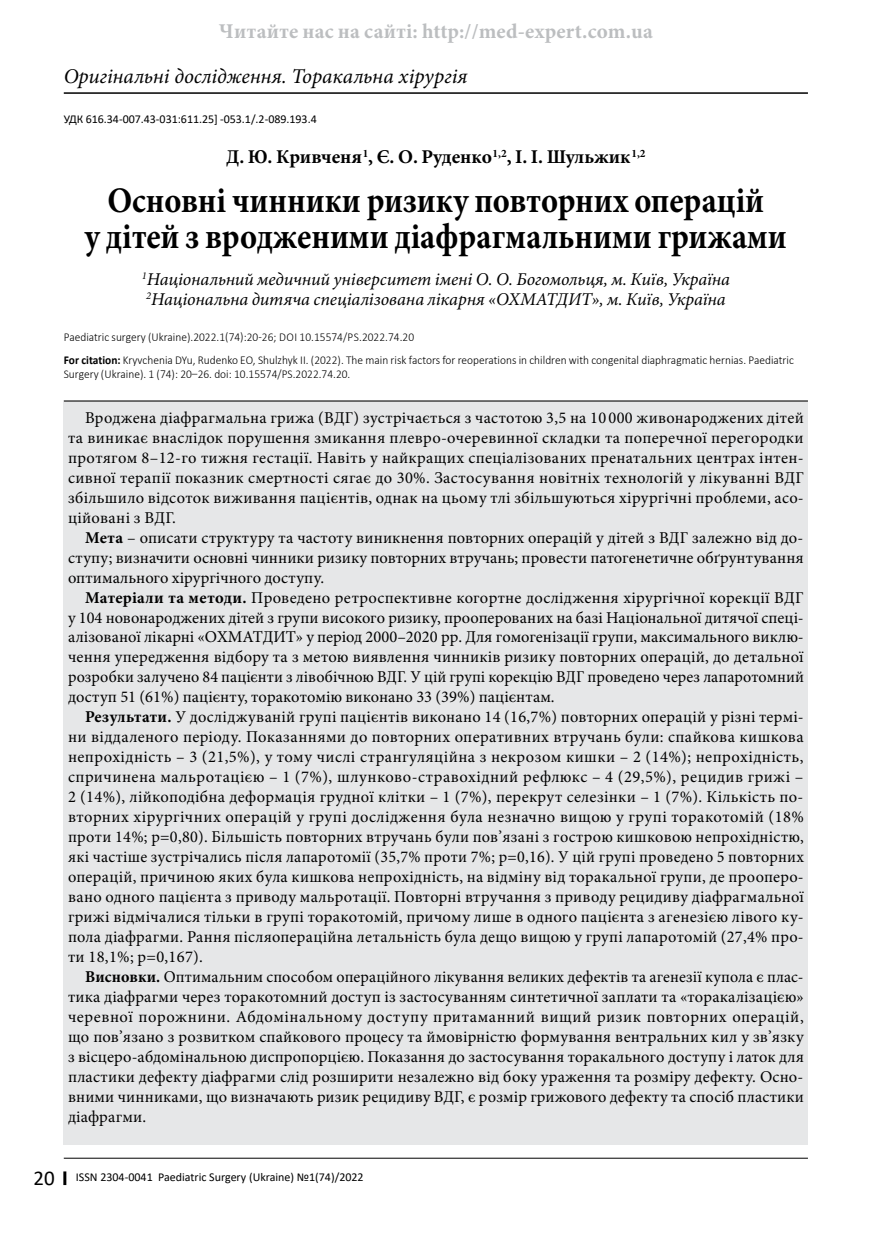
<style>
.page{position:relative;width:893px;height:1234px;background:#fff}
.page>*{position:absolute;margin:0;border:0;box-sizing:border-box;transform-origin:0 0}
.t1{font:700 36px/36px "Minion Pro";color:#000;text-align:center;scale:.9 1}
.t2{font:700 21px "Minion Pro";letter-spacing:.01em;color:#bcbec0}
.t3{font:italic 21px "Minion Pro";color:#000}
.t4{font:700 19.5px "Minion Pro";color:#000}
.t5{font:italic 18px/20px "Minion Pro";color:#000}
.t6{font:16.5px/20px "Minion Pro";letter-spacing:.015em;color:#000;text-align:justify}
.t7{font:300 12px/23px "Calibri";color:#000;scale:.95 1}
.t8{font:12px "Calibri";color:#000}
.s1{font-weight:700}
.s2{font-size:21px}
</style>
<div class="page">
<hr style="left:64px;top:92px;width:744px;height:2px;background:#000">
<svg style="left:63px;top:1171px;width:3px;height:13px"></svg>
<hr style="left:64px;top:1157px;width:744px;height:1px;background:#000">
<div style="left:64px;top:402px;width:744px;height:742px;background:#e6e7e8"></div>
<hr style="left:64px;top:400px;width:744px;height:1px;background:#000">
<p class="t2" style="left:219px;top:16px;width:435px">Читайте нас на сайті: http://med-expert.com.ua</p>
<p class="t3" style="left:64px;top:62px;width:405px">Оригінальні дослідження. Торакальна хірургія</p>
<p class="t8" style="left:64px;top:111px;width:254px">УДК 616.34-007.43-031:611.25] -053.1/.2-089.193.4</p>
<p class="t4" style="left:226px;top:143px;width:421px">Д. Ю. Кривченя<sup>1</sup>, Є. О. Руденко<sup>1,2</sup>, І. І. Шульжик<sup>1,2</sup></p>
<h1 class="t1" style="left:85px;top:182px;width:781px">Основні чинники ризику повторних операцій<br>у дітей з вродженими діафрагмальними грижами</h1>
<p class="t5" style="left:142px;top:269px;width:590px"><sup>1</sup>Національний медичний університет імені О. О. Богомольця, м. Київ, Україна<br><sup>2</sup>Національна дитяча спеціалізована лікарня «ОХМАТДИТ», м. Київ, Україна</p>
<p class="t7" style="left:64px;top:325px;width:770px">Paediatric surgery (Ukraine).2022.1(74):20-26; DOI 10.15574/PS.2022.74.20<br><span class="s1">For citation:</span> Kryvchenia DYu, Rudenko EO, Shulzhyk II. (2022). The main risk factors for reoperations in children with congenital diaphragmatic hernias. Paediatric</p>
<p class="t7" style="left:64px;top:362px;width:303px">Surgery (Ukraine). 1 (74): 20–26. doi: 10.15574/PS.2022.74.20.</p>
<p class="t6" style="left:68px;top:407px;width:737px;text-indent:17px">Вроджена діафрагмальна грижа (ВДГ) зустрічається з частотою 3,5 на 10 000 живонароджених дітей та виникає внаслідок порушення змикання плевро-очеревинної складки та поперечної перегородки протягом 8–12-го тижня гестації. Навіть у найкращих спеціалізованих пренатальних центрах інтен&shy;сивної терапії показник смертності сягає до 30%. Застосування новітніх технологій у лікуванні ВДГ збільшило відсоток виживання пацієнтів, однак на цьому тлі збільшуються хірургічні проблеми, асо&shy;ційовані з ВДГ.</p>
<p class="t6" style="left:68px;top:527px;width:737px;text-indent:17px"><span class="s1">Мета</span> – описати структуру та частоту виникнення повторних операцій у дітей з ВДГ залежно від до&shy;ступу; визначити основні чинники ризику повторних втручань; провести патогенетичне обґрунтування оптимального хірургічного доступу.</p>
<p class="t6" style="left:68px;top:587px;width:737px;text-indent:17px"><span class="s1">Матеріали та методи.</span> Проведено ретроспективне когортне дослідження хірургічної корекції ВДГ у 104 новонароджених дітей з групи високого ризику, прооперованих на базі Національної дитячої спеці&shy;алізованої лікарні «ОХМАТДИТ» у період 2000–2020 рр. Для гомогенізації групи, максимального виклю&shy;чення упередження відбору та з метою виявлення чинників ризику повторних операцій, до детальної розробки залучено 84 пацієнти з лівобічною ВДГ. У цій групі корекцію ВДГ проведено через лапаротомний доступ 51 (61%) пацієнту, торакотомію виконано 33 (39%) пацієнтам.</p>
<p class="t6" style="left:68px;top:707px;width:737px;text-indent:17px"><span class="s1">Результати.</span> У досліджуваній групі пацієнтів виконано 14 (16,7%) повторних операцій у різні термі&shy;ни віддаленого періоду. Показаннями до повторних оперативних втручань були: спайкова кишкова непрохідність – 3 (21,5%), у тому числі странгуляційна з некрозом кишки – 2 (14%); непрохідність, спричинена мальротацією – 1 (7%), шлунково-стравохідний рефлюкс – 4 (29,5%), рецидив грижі – 2 (14%), лійкоподібна деформація грудної клітки – 1 (7%), перекрут селезінки – 1 (7%). Кількість по&shy;вторних хірургічних операцій у групі дослідження була незначно вищою у групі торакотомій (18% проти 14%; р=0,80). Більшість повторних втручань були пов’язані з гострою кишковою непрохідністю, які частіше зустрічались після лапаротомії (35,7% проти 7%; р=0,16). У цій групі проведено 5 повторних операцій, причиною яких була кишкова непрохідність, на відміну від торакальної групи, де прооперо&shy;вано одного пацієнта з приводу мальротації. Повторні втручання з приводу рецидиву діафрагмальної грижі відмічалися тільки в групі торакотомій, причому лише в одного пацієнта з агенезією лівого ку&shy;пола діафрагми. Рання післяопераційна летальність була дещо вищою у групі лапаротомій (27,4% про&shy;ти 18,1%; р=0,167).</p>
<p class="t6" style="left:68px;top:966px;width:737px;text-indent:17px"><span class="s1">Висновки.</span> Оптимальним способом операційного лікування великих дефектів та агенезії купола є плас&shy;тика діафрагми через торакотомний доступ із застосуванням синтетичної заплати та «торакалізацією» черевної порожнини. Абдомінальному доступу притаманний вищий ризик повторних операцій, що пов’язано з розвитком спайкового процесу та ймовірністю формування вентральних кил у зв’язку з вісцеро-абдомінальною диспропорцією. Показання до застосування торакального доступу і латок для пластики дефекту діафрагми слід розширити незалежно від боку ураження та розміру дефекту. Осно&shy;вними чинниками, що визначають ризик рецидиву ВДГ, є розмір грижового дефекту та спосіб пластики діафрагми.</p>
<p class="t8" style="left:33px;top:1167px;width:332px"><span class="s2">20</span> ISSN 2304-0041 Paediatric Surgery (Ukraine) №1(74)/2022</p>
</div>
